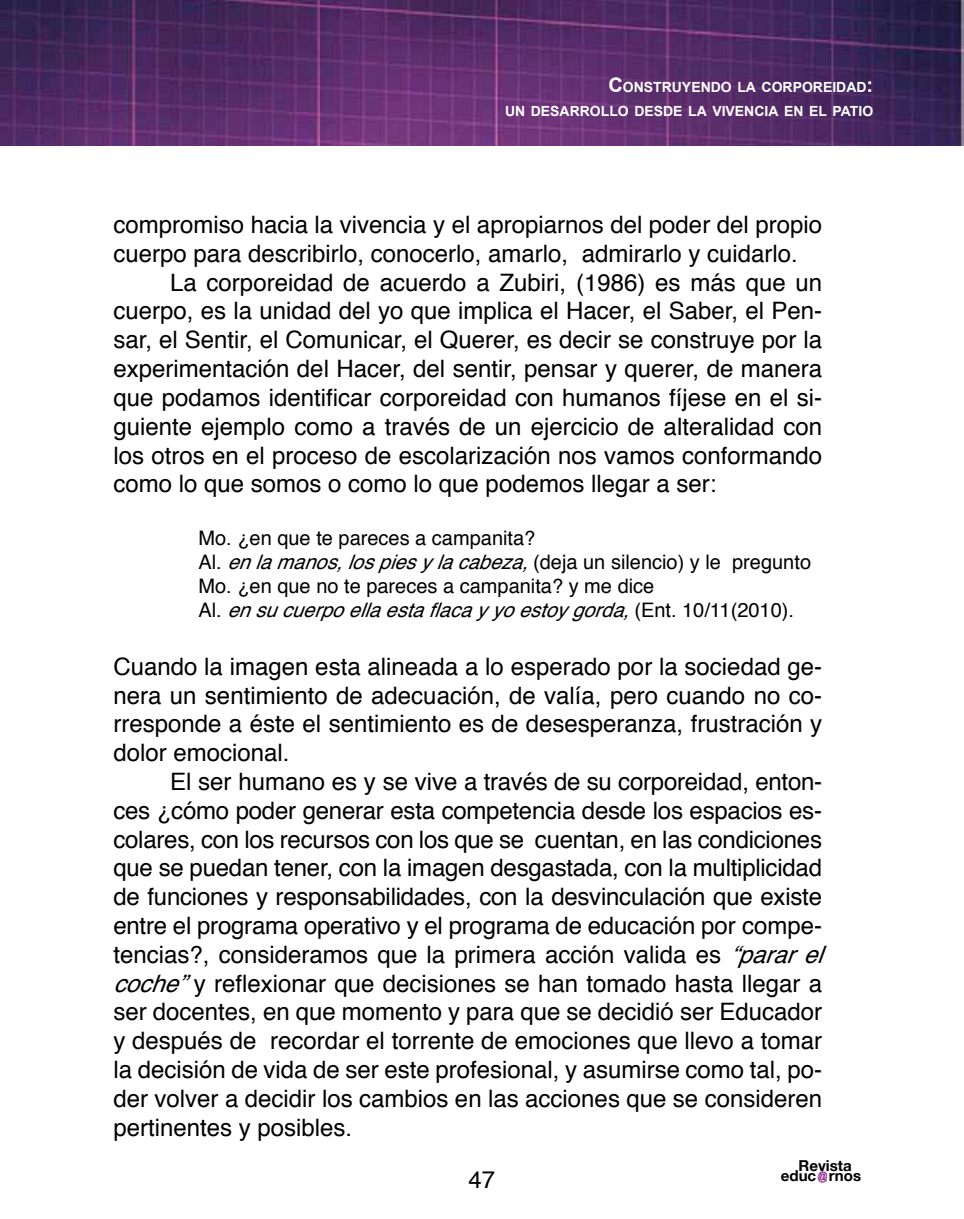
<style>
.page{position:relative;width:964px;height:1219px;background:#fff}
.page>*{position:absolute;margin:0;border:0;box-sizing:border-box;transform-origin:0 0}
.t1{font:24px/28.8px "Helvetica";color:#000}
.t2{font:20px/24px "Helvetica";color:#000}
.t3{font:700 15px "Helvetica Neue";color:#000}
.t4{font:700 14px/24px "Arial";color:#fff;text-align:right}
.s1{font-size:20px}
.s2{font-style:italic}
</style>
<div class="page">
<img style="left:0;top:0;width:964px;height:146px">
<svg style="left:817px;top:1171px;width:10px;height:12px"></svg>
<p class="t4" style="left:505px;top:76px;width:370px"><span class="s1">C</span>ONSTRUYENDO LA CORPOREIDAD<span class="s1">:<br></span>UN DESARROLLO DESDE LA VIVENCIA EN EL PATIO</p>
<p class="t1" style="left:113px;top:211px;width:710px">compromiso hacia la vivencia y el apropiarnos del poder del propio cuerpo para describirlo, conocerlo, amarlo, admirarlo y cuidarlo.</p>
<p class="t1" style="left:113px;top:269px;width:710px;text-align:justify;text-indent:57px">La corporeidad de acuerdo a Zubiri, (1986) es más que un cuerpo, es la unidad del yo que implica el Hacer, el Saber, el Pen&shy;sar, el Sentir, el Comunicar, el Querer, es decir se construye por la experimentación del Hacer, del sentir, pensar y querer, de manera que podamos identificar corporeidad con humanos fíjese en el si&shy;guiente ejemplo como a través de un ejercicio de alteralidad con los otros en el proceso de escolarización nos vamos conformando como lo que somos o como lo que podemos llegar a ser:</p>
<p class="t2" style="left:198px;top:527px;width:614px">Mo. ¿en que te pareces a campanita?<br>Al. <span class="s2">enlamanos,lospiesylacabeza,</span>(deja un silencio) y le pregunto Mo. ¿en que no te pareces a campanita? y me dice<br>A l . <span class="s2">ensucuerpoellaestaflacayyoestoygorda,</span>( E n t . 1 0 / 1 1 ( 2 0 1 0 ) .</p>
<p class="t1" style="left:113px;top:653px;width:710px;text-align:justify">Cuando la imagen esta alineada a lo esperado por la sociedad ge&shy;nera un sentimiento de adecuación, de valía, pero cuando no co&shy;rresponde a éste el sentimiento es de desesperanza, frustración y dolor emocional.</p>
<p class="t1" style="left:113px;top:768px;width:724px;text-indent:57px">El ser humano es y se vive a través de su corporeidad, enton&shy;ces ¿cómo poder generar esta competencia desde los espacios es&shy;colares, con los recursos con los que se cuentan, en las condiciones que se puedan tener, con la imagen desgastada, con la multiplicidad de funciones y responsabilidades, con la desvinculación que existe entre el programa operativo y el programa de educación por compe&shy;tencias?, consideramos que la primera acción valida es <span class="s2">“pararel coche”</span>y reflexionar que decisiones se han tomado hasta llegar a ser docentes, en que momento y para que se decidió ser Educador y después de recordar el torrente de emociones que llevo a tomar la decisión de vida de ser este profesional, y asumirse como tal, po&shy;der volver a decidir los cambios en las acciones que se consideren pertinentes y posibles.</p>
<p class="t1" style="left:469px;top:1166px;width:28px">47</p>
<p class="t3" style="left:798px;top:1157px;width:55px">Revista</p>
<p class="t3" style="left:781px;top:1167px;width:82px">educ rnos</p>
</div>
